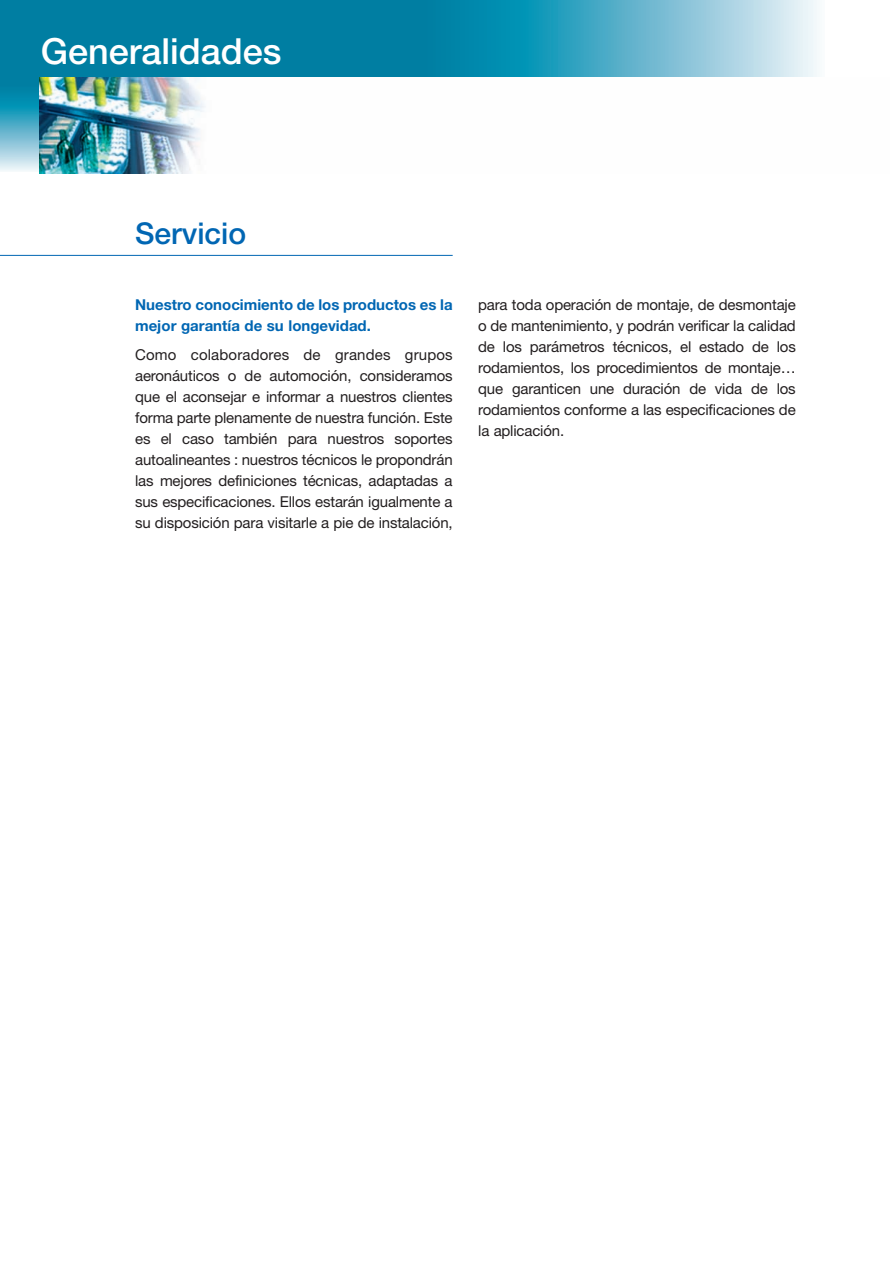
<style>
.page{position:relative;width:893px;height:1264px;background:#fff}
.page>*{position:absolute;margin:0;border:0;box-sizing:border-box;transform-origin:0 0}
.t1{font:500 36px "Helvetica Neue";color:#fff}
.t2{font:500 30px "Helvetica Neue";color:#0166b3}
.t3{font:15px/21px "Helvetica Neue";letter-spacing:-.01em;color:#231f20;text-align:justify}
.t4{font:700 15px/21px "Helvetica Neue";color:#0166b3}
</style>
<div class="page">
<svg style="left:0;top:0;width:817px;height:256px"></svg>
<h1 class="t1" style="left:41px;top:39px;width:242px">Generalidades</h1>
<h2 class="t2" style="left:135px;top:222px;width:113px">Servicio</h2>
<p class="t4" style="left:135px;top:295px;width:319px">Nuestro conocimiento de los productos es la mejor garantía de su longevidad.</p>
<p class="t3" style="left:135px;top:346px;width:319px">Como colaboradores de grandes grupos aeronáuticos o de automoción, consideramos que el aconsejar e informar a nuestros clientes forma parte plenamente de nuestra función. Este es el caso también para nuestros soportes autoalineantes : nuestros técnicos le propondrán las mejores definiciones técnicas, adaptadas a sus especificaciones. Ellos estarán igualmente a su disposición para visitarle a pie de instalación,</p>
<p class="t3" style="left:478px;top:295px;width:319px">para toda operación de montaje, de desmontaje o de mantenimiento, y podrán verificar la calidad de los parámetros técnicos, el estado de los rodamientos, los procedimientos de montaje… que garanticen une duración de vida de los rodamientos conforme a las especificaciones de la aplicación.</p>
</div>
